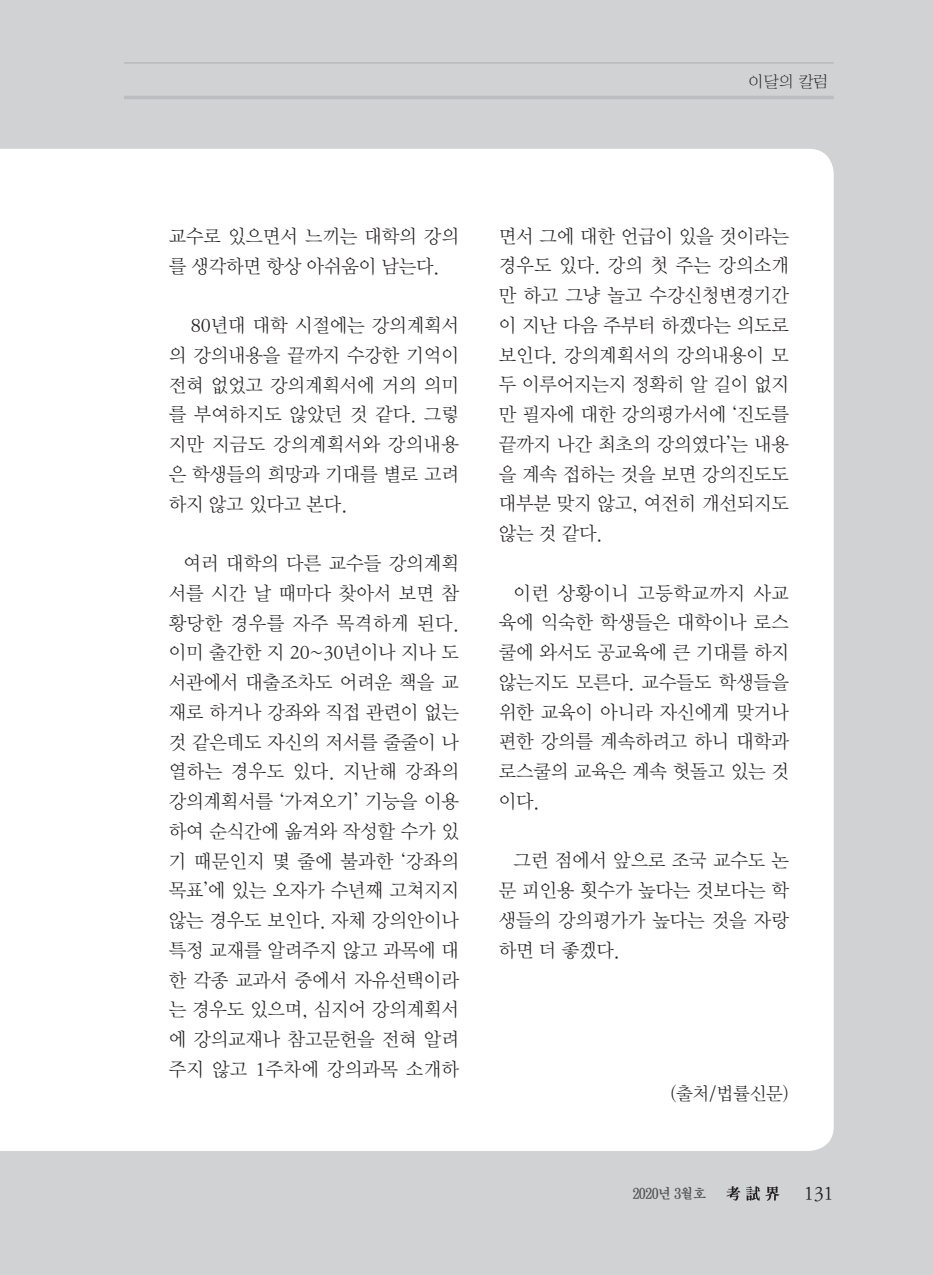
<style>
.page{position:relative;width:933px;height:1275px;background:#d1d2d4}
.page>*{position:absolute;margin:0;border:0;box-sizing:border-box;transform-origin:0 0}
.t1{font:19.25px/29.8px "DX Nmu Std 20";letter-spacing:-.01em;color:#231f20;text-align:justify}
.t2{font:19.25px "DX Nmu Std 30";color:#231f20}
.t3{font:18.38px "DX Nmu Std 20";letter-spacing:-.01em;color:#231f20}
.t4{font:15.75px "DX Shnm Std";color:#231f20}
.t5{font:14px "D Xmu Std 40";letter-spacing:-.05em;color:#505052;scale:.95 1}
</style>
<div class="page">
<hr style="left:124px;top:96px;width:709px;height:3px;background:#bcbdc0">
<hr style="left:124px;top:62px;width:709px;height:2px;background:#bcbdc0">
<svg style="left:726px;top:1186px;width:14px;height:15px"></svg>
<svg style="left:746px;top:1186px;width:33px;height:15px"></svg>
<div style="left:0;top:149px;width:833px;height:1002px;background:#fff"></div>
<p class="t4" style="left:748px;top:74px;width:82px">이달의 칼럼</p>
<p class="t1" style="left:169px;top:222px;width:292px">교수로 있으면서 느끼는 대학의 강의 를 생각하면 항상 아쉬움이 남는다.</p>
<p class="t1" style="left:169px;top:311px;width:292px;text-indent:22px">80년대 대학 시절에는 강의계획서 의 강의내용을 끝까지 수강한 기억이 전혀 없었고 강의계획서에 거의 의미 를 부여하지도 않았던 것 같다. 그렇 지만 지금도 강의계획서와 강의내용 은 학생들의 희망과 기대를 별로 고려 하지 않고 있다고 본다.</p>
<p class="t1" style="left:169px;top:549px;width:292px;text-indent:15px">여러 대학의 다른 교수들 강의계획 서를 시간 날 때마다 찾아서 보면 참 황당한 경우를 자주 목격하게 된다. 이미 출간한 지 20~30년이나 지나 도 서관에서 대출조차도 어려운 책을 교 재로 하거나 강좌와 직접 관련이 없는 것 같은데도 자신의 저서를 줄줄이 나 열하는 경우도 있다. 지난해 강좌의 강의계획서를 ‘가져오기’ 기능을 이용 하여 순식간에 옮겨와 작성할 수가 있 기 때문인지 몇 줄에 불과한 ‘강좌의 목표’에 있는 오자가 수년째 고쳐지지 않는 경우도 보인다. 자체 강의안이나 특정 교재를 알려주지 않고 과목에 대 한 각종 교과서 중에서 자유선택이라 는 경우도 있으며, 심지어 강의계획서 에 강의교재나 참고문헌을 전혀 알려 주지 않고 1주차에 강의과목 소개하</p>
<p class="t1" style="left:499px;top:222px;width:292px">면서 그에 대한 언급이 있을 것이라는 경우도 있다. 강의 첫 주는 강의소개 만 하고 그냥 놀고 수강신청변경기간 이 지난 다음 주부터 하겠다는 의도로 보인다. 강의계획서의 강의내용이 모 두 이루어지는지 정확히 알 길이 없지 만 필자에 대한 강의평가서에 ‘진도를 끝까지 나간 최초의 강의였다’는 내용 을 계속 접하는 것을 보면 강의진도도 대부분 맞지 않고, 여전히 개선되지도 않는 것 같다.</p>
<p class="t1" style="left:499px;top:578px;width:292px;text-indent:15px">이런 상황이니 고등학교까지 사교 육에 익숙한 학생들은 대학이나 로스 쿨에 와서도 공교육에 큰 기대를 하지 않는지도 모른다. 교수들도 학생들을 위한 교육이 아니라 자신에게 맞거나 편한 강의를 계속하려고 하니 대학과 로스쿨의 교육은 계속 헛돌고 있는 것 이다.</p>
<p class="t1" style="left:499px;top:846px;width:292px;text-indent:15px">그런 점에서 앞으로 조국 교수도 논 문 피인용 횟수가 높다는 것보다는 학 생들의 강의평가가 높다는 것을 자랑 하면 더 좋겠다.</p>
<p class="t3" style="left:670px;top:1085px;width:121px">(출처/법률신문)</p>
<p class="t5" style="left:632px;top:1186px;width:80px">2020년 3월호</p>
<p class="t2" style="left:804px;top:1183px;width:31px">131</p>
</div>
